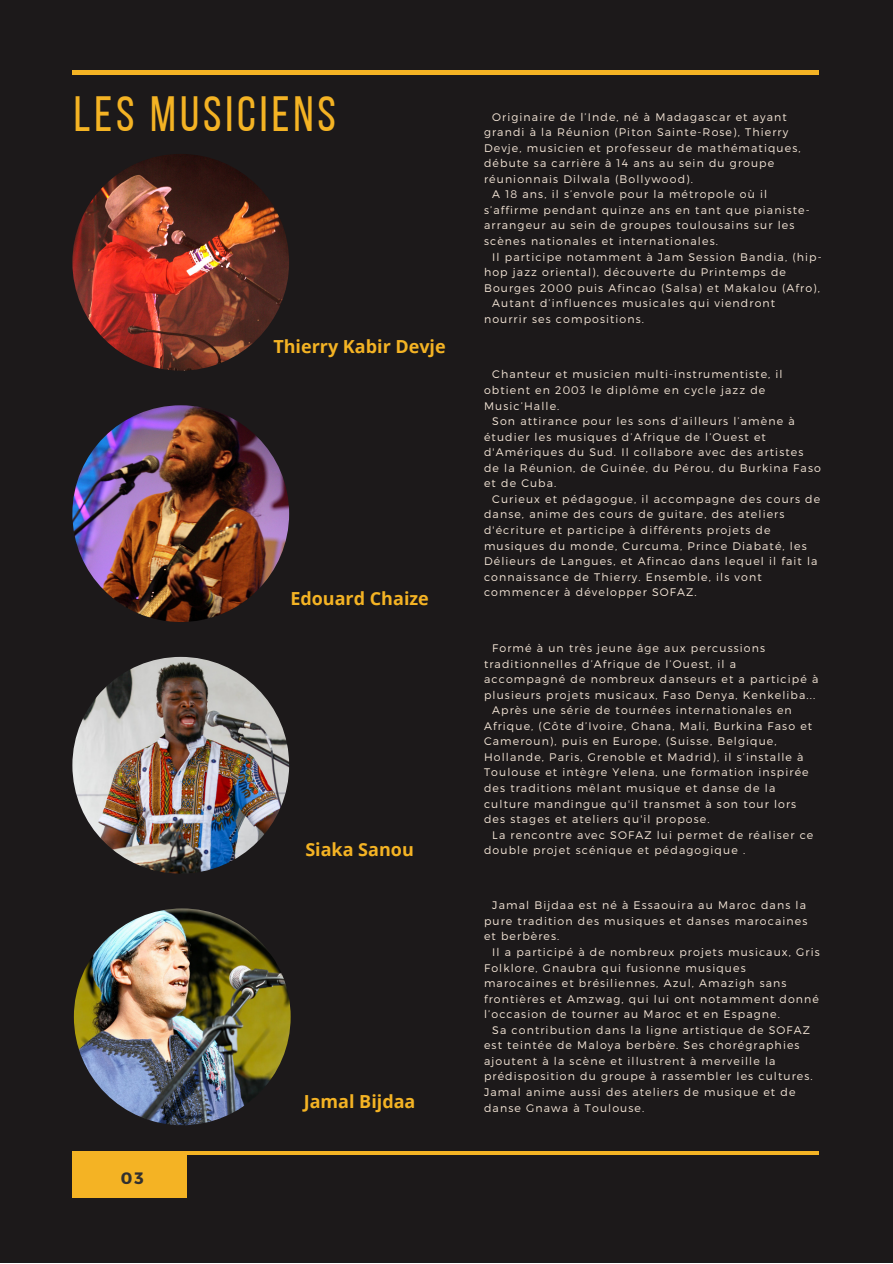
<style>
.page{position:relative;width:893px;height:1264px;background:#fff}
.page>*{position:absolute;margin:0;border:0;box-sizing:border-box;transform-origin:0 0}
.t1{font:49.35px "Bebas Neue";letter-spacing:.08em;color:#f4b324}
.t2{font:700 18px "Open Sans";color:#f4b324}
.t3{font:700 16.5px "Montserrat";color:#303030}
.t4{font:300 10.95px/15.6px "Montserrat";letter-spacing:.1em;color:#f6e7d8}
</style>
<div class="page">
<div style="left:0;top:0;width:892px;height:1262px;background:#1c191a"></div>
<hr style="left:72px;top:71px;width:747px;height:3px;background:#f4b324">
<div style="left:72px;top:1151px;width:115px;height:46px;background:#f4b324"></div>
<hr style="left:72px;top:1151px;width:747px;height:3px;background:#f4b324">
<img style="left:72px;top:154px;width:217px;height:216px;border-radius:50%">
<img style="left:72px;top:405px;width:217px;height:217px;border-radius:50%">
<img style="left:72px;top:657px;width:217px;height:216px;border-radius:50%">
<img style="left:74px;top:908px;width:216px;height:217px;border-radius:50%">
<h1 class="t1" style="left:74px;top:93px;width:263px">LES MUSICIENS</h1>
<h2 class="t2" style="left:273px;top:334px;width:174px">Thierry Kabir Devje</h2>
<h2 class="t2" style="left:290px;top:585px;width:140px">Edouard Chaize</h2>
<h2 class="t2" style="left:305px;top:837px;width:110px">Siaka Sanou</h2>
<h3 class="t3" style="left:121px;top:1167px;width:25px">03</h3>
<h2 class="t2" style="left:304px;top:1088px;width:113px">Jamal Bijdaa</h2>
<p class="t4" style="left:492px;top:108px;width:296px">Originaire de l’Inde, né à Madagascar et ayant</p>
<p class="t4" style="left:484px;top:124px;width:305px">grandi à la Réunion (Piton Sainte-Rose), Thierry</p>
<p class="t4" style="left:484px;top:139px;width:318px">Devje, musicien et professeur de mathématiques,</p>
<p class="t4" style="left:484px;top:155px;width:292px">débute sa carrière à 14 ans au sein du groupe</p>
<p class="t4" style="left:484px;top:170px;width:210px">réunionnais Dilwala (Bollywood).</p>
<p class="t4" style="left:492px;top:186px;width:276px">A 18 ans, il s’envole pour la métropole où il</p>
<p class="t4" style="left:484px;top:202px;width:327px">s’affirme pendant quinze ans en tant que pianiste-</p>
<p class="t4" style="left:484px;top:217px;width:312px">arrangeur au sein de groupes toulousains sur les</p>
<p class="t4" style="left:484px;top:233px;width:235px">scènes nationales et internationales.</p>
<p class="t4" style="left:492px;top:248px;width:331px">Il participe notamment à Jam Session Bandia, (hip-</p>
<p class="t4" style="left:484px;top:264px;width:303px">hop jazz oriental), découverte du Printemps de</p>
<p class="t4" style="left:484px;top:279px;width:337px">Bourges 2000 puis Afincao (Salsa) et Makalou (Afro),</p>
<p class="t4" style="left:492px;top:295px;width:284px">Autant d’influences musicales qui viendront</p>
<p class="t4" style="left:484px;top:310px;width:161px">nourrir ses compositions.</p>
<p class="t4" style="left:484px;top:366px;width:300px;text-indent:8px">Chanteur et musicien multi-instrumentiste, il obtient en 2003 le diplôme en cycle jazz de<br>Music’Halle.</p>
<p class="t4" style="left:484px;top:413px;width:338px;text-indent:8px">Son attirance pour les sons d’ailleurs l’amène à étudier les musiques d’Afrique de l’Ouest et d'Amériques du Sud. Il collabore avec des artistes de la Réunion, de Guinée, du Pérou, du Burkina Faso et de Cuba.</p>
<p class="t4" style="left:484px;top:490px;width:338px;text-indent:8px">Curieux et pédagogue, il accompagne des cours de danse, anime des cours de guitare, des ateliers d'écriture et participe à différents projets de musiques du monde, Curcuma, Prince Diabaté, les Délieurs de Langues, et Afincao dans lequel il fait la connaissance de Thierry. Ensemble, ils vont commencer à développer SOFAZ.</p>
<p class="t4" style="left:492px;top:639px;width:274px">Formé à un très jeune âge aux percussions</p>
<p class="t4" style="left:484px;top:655px;width:253px">traditionnelles d’Afrique de l’Ouest, il a</p>
<p class="t4" style="left:484px;top:670px;width:336px">accompagné de nombreux danseurs et a participé à</p>
<p class="t4" style="left:484px;top:686px;width:333px">plusieurs projets musicaux, Faso Denya, Kenkeliba...</p>
<p class="t4" style="left:492px;top:702px;width:301px">Après une série de tournées internationales en</p>
<p class="t4" style="left:484px;top:717px;width:329px">Afrique, (Côte d’Ivoire, Ghana, Mali, Burkina Faso et</p>
<p class="t4" style="left:484px;top:733px;width:294px">Cameroun), puis en Europe, (Suisse, Belgique,</p>
<p class="t4" style="left:484px;top:748px;width:321px">Hollande, Paris, Grenoble et Madrid), il s’installe à</p>
<p class="t4" style="left:484px;top:764px;width:326px">Toulouse et intègre Yelena, une formation inspirée</p>
<p class="t4" style="left:484px;top:779px;width:293px">des traditions mêlant musique et danse de la</p>
<p class="t4" style="left:484px;top:795px;width:314px">culture mandingue qu'il transmet à son tour lors</p>
<p class="t4" style="left:484px;top:810px;width:227px">des stages et ateliers qu'il propose.</p>
<p class="t4" style="left:492px;top:826px;width:322px">La rencontre avec SOFAZ lui permet de réaliser ce</p>
<p class="t4" style="left:484px;top:842px;width:262px">double projet scénique et pédagogique .</p>
<p class="t4" style="left:484px;top:897px;width:325px;text-indent:8px">Jamal Bijdaa est né à Essaouira au Maroc dans la pure tradition des musiques et danses marocaines et berbères.</p>
<p class="t4" style="left:484px;top:943px;width:337px;text-indent:8px">Il a participé à de nombreux projets musicaux, Gris Folklore, Gnaubra qui fusionne musiques marocaines et brésiliennes, Azul, Amazigh sans frontières et Amzwag, qui lui ont notamment donné l’occasion de tourner au Maroc et en Espagne.</p>
<p class="t4" style="left:484px;top:1021px;width:330px;text-indent:8px">Sa contribution dans la ligne artistique de SOFAZ est teintée de Maloya berbère. Ses chorégraphies ajoutent à la scène et illustrent à merveille la prédisposition du groupe à rassembler les cultures.<br>Jamal anime aussi des ateliers de musique et de danse Gnawa à Toulouse.</p>
</div>
